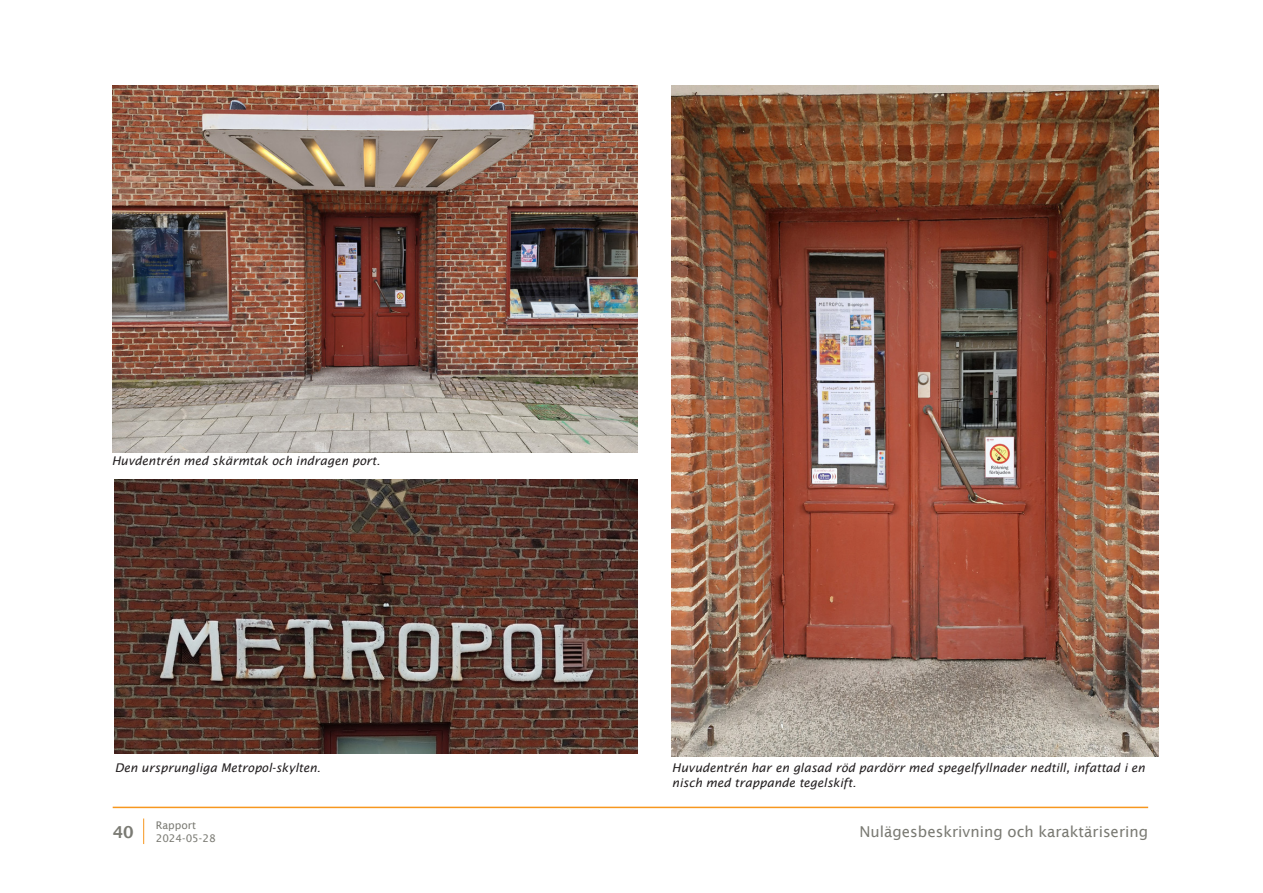
<style>
.page{position:relative;width:1263px;height:893px;background:#fff}
.page>*{position:absolute;margin:0;border:0;box-sizing:border-box;transform-origin:0 0}
.t1{font:600 16.5px "Lucida Sans";color:#7a7a73}
.t2{font:15px "Lucida Sans";color:#7a7a73}
.Bildtext_onumrerad{font:italic 12px/15px "Lucida Sans";color:#231f20}
.t3{font:10.5px/12.6px "Lucida Sans";color:#7a7a73}
</style>
<div class="page">
<hr style="left:113px;top:807px;width:1035px;height:1px;background:#f7971f">
<svg style="left:143px;top:818px;width:1px;height:26px"></svg>
<img style="left:113px;top:86px;width:525px;height:367px">
<img style="left:115px;top:480px;width:523px;height:274px">
<img style="left:672px;top:86px;width:487px;height:670px">
<p class="Bildtext_onumrerad" style="left:112px;top:453px;width:270px">Huvdentrén med skärmtak och indragen port.</p>
<p class="Bildtext_onumrerad" style="left:115px;top:761px;width:207px">Den ursprungliga Metropol-skylten.</p>
<p class="Bildtext_onumrerad" style="left:672px;top:761px;width:475px">Huvudentrén har en glasad röd pardörr med spegelfyllnader nedtill, infattad i en nisch med trappande tegelskift.</p>
<h1 class="t1" style="left:113px;top:822px;width:23px">40</h1>
<p class="t3" style="left:156px;top:819px;width:61px">Rapport<br>2024-05-28</p>
<p class="t2" style="left:859px;top:823px;width:290px">Nulägesbeskrivning och karaktärisering</p>
</div>
